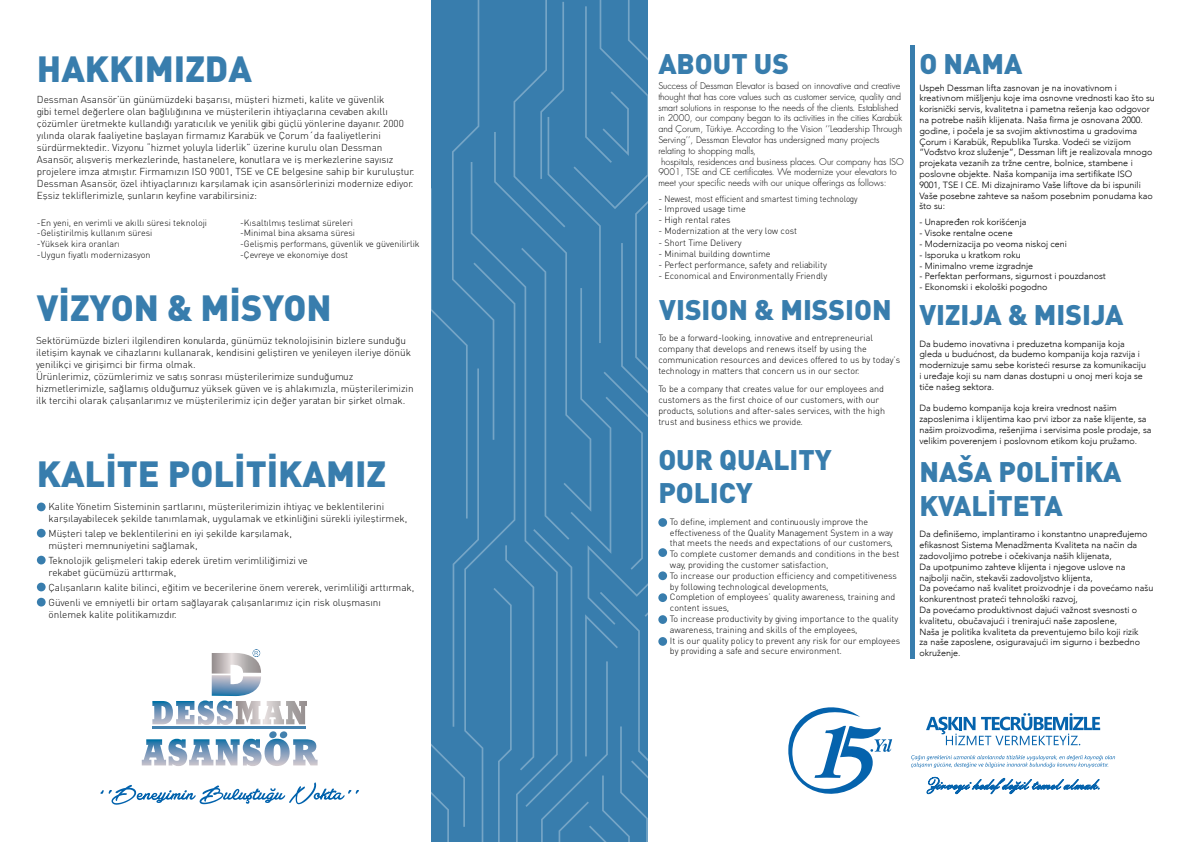
<style>
.page{position:relative;width:1191px;height:842px;background:#fff}
.page>*{position:absolute;margin:0;border:0;box-sizing:border-box;transform-origin:0 0}
.t1{font:36px "DIN Black Tr";color:#387dad}
.t2{font:28px/33.6px "DIN Black Tr";color:#387dad}
.t3{font:10px/12px "DINT Light Tr";color:#000}
.t4{font:300 9px/10.8px "Avenir";color:#000}
.t5{font:9px/10.8px "DINT Light Tr";color:#000}
.t6{font:9px "Futura Light Tr";color:#000}
</style>
<div class="page">
<hr style="left:910px;top:45px;width:4px;height:613px;background:#387dad">
<svg style="left:431px;top:0;width:237px;height:842px;background:#4b89b5"></svg>
<svg style="left:926px;top:713px;width:174px;height:32px"></svg>
<svg style="left:911px;top:755px;width:204px;height:13px"></svg>
<svg style="left:926px;top:777px;width:173px;height:17px"></svg>
<svg style="left:788px;top:707px;width:104px;height:87px"></svg>
<svg style="left:142px;top:739px;width:175px;height:27px"></svg>
<hr style="left:152px;top:727px;width:153px;height:2px;background:#4381ae">
<div style="left:269px;top:731px;width:8px;height:7px;background:#4381ae;border-radius:50%"></div>
<div style="left:280px;top:731px;width:7px;height:7px;background:#4381ae;border-radius:50%"></div>
<svg style="left:152px;top:649px;width:155px;height:76px"></svg>
<svg style="left:100px;top:782px;width:259px;height:23px"></svg>
<div style="left:37px;top:503px;width:9px;height:8px;background:#387dad;border-radius:50%"></div>
<div style="left:658px;top:518px;width:9px;height:9px;background:#387dad;border-radius:50%"></div>
<div style="left:658px;top:548px;width:9px;height:9px;background:#387dad;border-radius:50%"></div>
<div style="left:37px;top:529px;width:9px;height:8px;background:#387dad;border-radius:50%"></div>
<div style="left:658px;top:571px;width:9px;height:9px;background:#387dad;border-radius:50%"></div>
<div style="left:37px;top:556px;width:9px;height:8px;background:#387dad;border-radius:50%"></div>
<div style="left:658px;top:593px;width:9px;height:9px;background:#387dad;border-radius:50%"></div>
<div style="left:37px;top:583px;width:9px;height:8px;background:#387dad;border-radius:50%"></div>
<div style="left:658px;top:615px;width:9px;height:9px;background:#387dad;border-radius:50%"></div>
<div style="left:37px;top:598px;width:9px;height:8px;background:#387dad;border-radius:50%"></div>
<div style="left:658px;top:637px;width:9px;height:9px;background:#387dad;border-radius:50%"></div>
<h1 class="t1" style="left:37px;top:45px;width:216px">HAKKIMIZDA</h1>
<h2 class="t2" style="left:658px;top:46px;width:132px">ABOUT US</h2>
<h2 class="t2" style="left:919px;top:46px;width:104px">O NAMA</h2>
<p class="t6" style="left:658px;top:80px;width:243px">Success of Dessman Elevator is based on innovative and creative</p>
<p class="t6" style="left:658px;top:91px;width:244px">thought that has core values such as customer service, quality and</p>
<p class="t6" style="left:658px;top:101px;width:242px">smart solutions in response to the needs of the clients. Established</p>
<p class="t6" style="left:658px;top:112px;width:245px">in 2000, our company began to its activities in the cities Karabük</p>
<p class="t6" style="left:658px;top:123px;width:245px">and Çorum, Türkiye. According to the Vision ‘’Leadership Through</p>
<p class="t6" style="left:658px;top:134px;width:222px">Serving’’, Dessman Elevator has undersigned many projects</p>
<p class="t6" style="left:658px;top:145px;width:99px">relating to shopping malls,</p>
<p class="t6" style="left:661px;top:155px;width:244px">hospitals, residences and business places. Our company has ISO</p>
<p class="t6" style="left:658px;top:166px;width:240px">9001, TSE and CE certificates. We modernize your elevators to</p>
<p class="t6" style="left:658px;top:177px;width:230px">meet your specific needs with our unique offerings as follows:</p>
<p class="t4" style="left:919px;top:82px;width:237px">Uspeh Dessman lifta zasnovan je na inovativnom i kreativnom mišljenju koje ima osnovne vrednosti kao što su korisnički servis, kvalitetna i pametna rešenja kao odgovor na potrebe naših klijenata. Naša firma je osnovana 2000. godine, i počela je sa svojim aktivnostima u gradovima Çorum i Karabük, Republika Turska. Vodeći se vizijom ”Vođstvo kroz služenje”, Dessman lift je realizovala mnogo projekata vezanih za tržne centre, bolnice, stambene i poslovne objekte. Naša kompanija ima sertifikate ISO 9001, TSE I CE. Mi dizajniramo Vaše liftove da bi ispunili Vaše posebne zahteve sa našom posebnim ponudama kao što su:</p>
<p class="t3" style="left:37px;top:94px;width:379px">Dessman Asansör’ün günümüzdeki başarısı, müşteri hizmeti, kalite ve güvenlik<br>gibi temel değerlere olan bağlılığınına ve müşterilerin ihtiyaçlarına cevaben akıllı çözümler üretmekte kullandığı yaratıcılık ve yenilik gibi güçlü yönlerine dayanır. 2000 yılında olarak faaliyetine başlayan firmamız Karabük ve Çorum´da faaliyetlerini sürdürmektedir.. Vizyonu “hizmet yoluyla liderlik” üzerine kurulu olan Dessman Asansör, alışveriş merkezlerinde, hastanelere, konutlara ve iş merkezlerine sayısız projelere imza atmıştır. Firmamızın ISO 9001, TSE ve CE belgesine sahip bir kuruluştur.<br>Dessman Asansör, özel ihtiyaçlarınızı karşılamak için asansörlerinizi modernize ediyor.<br>Eşsiz tekliflerimizle, şunların keyfine varabilirsiniz:</p>
<p class="t5" style="left:658px;top:193px;width:201px">- Newest, most efficient and smartest timing technology</p>
<p class="t5" style="left:658px;top:204px;width:89px">- Improved usage time</p>
<p class="t5" style="left:658px;top:214px;width:74px">- High rental rates</p>
<p class="t5" style="left:658px;top:225px;width:140px">- Modernization at the very low cost</p>
<p class="t4" style="left:919px;top:217px;width:109px">- Unapređen rok korišćenja</p>
<p class="t4" style="left:919px;top:228px;width:95px">- Visoke rentalne ocene</p>
<p class="t4" style="left:919px;top:238px;width:149px">- Modernizacija po veoma niskoj ceni</p>
<p class="t4" style="left:919px;top:249px;width:103px">- Isporuka u kratkom roku</p>
<p class="t4" style="left:919px;top:260px;width:115px">- Minimalno vreme izgradnje</p>
<p class="t4" style="left:919px;top:271px;width:188px">- Perfektan performans, sigurnost i pouzdanost</p>
<p class="t4" style="left:919px;top:282px;width:129px">- Ekonomski i ekološki pogodno</p>
<p class="t5" style="left:37px;top:217px;width:172px">-En yeni, en verimli ve akıllı süresi teknoloji -Geliştirilmiş kullanım süresi<br>-Yüksek kira oranları<br>-Uygun fiyatlı modernizasyon</p>
<p class="t5" style="left:240px;top:217px;width:181px">-Kısaltılmış teslimat süreleri<br>-Minimal bina aksama süresi<br>-Gelişmiş performans, güvenlik ve güvenilirlik -Çevreye ve ekonomiye dost</p>
<p class="t5" style="left:658px;top:237px;width:85px">- Short Time Delivery</p>
<p class="t5" style="left:658px;top:248px;width:114px">- Minimal building downtime</p>
<p class="t5" style="left:658px;top:259px;width:170px">- Perfect performance, safety and reliability</p>
<p class="t5" style="left:658px;top:270px;width:170px">- Economical and Environmentally Friendly</p>
<h1 class="t1" style="left:37px;top:284px;width:296px">VİZYON &amp; MİSYON</h1>
<h2 class="t2" style="left:659px;top:291px;width:465px">VISION &amp; MISSION VIZIJA &amp; MISIJA</h2>
<p class="t3" style="left:36px;top:335px;width:379px">Sektörümüzde bizleri ilgilendiren konularda, günümüz teknolojisinin bizlere sunduğu iletişim kaynak ve cihazlarını kullanarak, kendisini geliştiren ve yenileyen ileriye dönük yenilikçi ve girişimci bir firma olmak.<br>Ürünlerimiz, çözümlerimiz ve satış sonrası müşterilerimize sunduğumuz hizmetlerimizle, sağlamış olduğumuz yüksek güven ve iş ahlakımızla, müşterilerimizin ilk tercihi olarak çalışanlarımız ve müşterilerimiz için değer yaratan bir şirket olmak.</p>
<p class="t5" style="left:658px;top:333px;width:243px">To be a forward-looking, innovative and entrepreneurial company that develops and renews itself by using the communication resources and devices offered to us by today’s technology in matters that concern us in our sector.</p>
<p class="t5" style="left:658px;top:383px;width:228px">To be a company that creates value for our employees and customers as the first choice of our customers, with our products, solutions and after-sales services, with the high trust and business ethics we provide.</p>
<p class="t4" style="left:919px;top:338px;width:228px">Da budemo inovativna i preduzetna kompanija koja gleda u budućnost, da budemo kompanija koja razvija i modernizuje samu sebe koristeći resurse za komunikaciju i uređaje koji su nam danas dostupni u onoj meri koja se tiče našeg sektora.</p>
<p class="t4" style="left:919px;top:403px;width:233px">Da budemo kompanija koja kreira vrednost našim zaposlenima i klijentima kao prvi izbor za naše klijente, sa našim proizvodima, rešenjima i servisima posle prodaje, sa velikim poverenjem i poslovnom etikom koju pružamo.</p>
<h1 class="t1" style="left:37px;top:450px;width:351px">KALİTE POLİTİKAMIZ</h1>
<h2 class="t2" style="left:658px;top:441px;width:175px">OUR QUALITY<br>POLICY</h2>
<h2 class="t2" style="left:919px;top:453px;width:203px">NAŠA POLİTİKA<br>KVALİTETA</h2>
<p class="t3" style="left:48px;top:500px;width:360px">Kalite Yönetim Sisteminin şartlarını, müşterilerimizin ihtiyaç ve beklentilerini karşılayabilecek şekilde tanımlamak, uygulamak ve etkinliğini sürekli iyileştirmek,</p>
<p class="t3" style="left:48px;top:527px;width:245px">Müşteri talep ve beklentilerini en iyi şekilde karşılamak, müşteri memnuniyetini sağlamak,</p>
<p class="t3" style="left:48px;top:554px;width:261px">Teknolojik gelişmeleri takip ederek üretim verimliliğimizi ve rekabet gücümüzü arttırmak,</p>
<p class="t3" style="left:48px;top:580px;width:367px;line-height:15px">Çalışanların kalite bilinci, eğitim ve becerilerine önem vererek, verimliliği arttırmak,<br>Güvenli ve emniyetli bir ortam sağlayarak çalışanlarımız için risk oluşmasını</p>
<p class="t3" style="left:48px;top:608px;width:130px">önlemek kalite politikamızdır.</p>
<p class="t5" style="left:670px;top:516px;width:232px">To define, implement and continuously improve the effectiveness of the Quality Management System in a way that meets the needs and expectations of our customers, To complete customer demands and conditions in the best way, providing the customer satisfaction,<br>To increase our production efficiency and competitiveness by following technological developments,<br>Completion of employees’ quality awareness, training and content issues,<br>To increase productivity by giving importance to the quality awareness, training and skills of the employees,<br>It is our quality policy to prevent any risk for our employees by providing a safe and secure environment.</p>
<p class="t4" style="left:919px;top:529px;width:235px">Da definišemo, implantiramo i konstantno unapređujemo efikasnost Sistema Menadžmenta Kvaliteta na način da zadovoljimo potrebe i očekivanja naših klijenata,<br>Da upotpunimo zahteve klijenta i njegove uslove na najbolji način, stekavši zadovoljstvo klijenta,<br>Da povećamo naš kvalitet proizvodnje i da povećamo našu konkurentnost prateći tehnološki razvoj,<br>Da povećamo produktivnost dajući važnost svesnosti o kvalitetu, obučavajući i trenirajući naše zaposlene,<br>Naša je politika kvaliteta da preventujemo bilo koji rizik<br>za naše zaposlene, osiguravajući im sigurno i bezbedno okruženje.</p>
</div>
